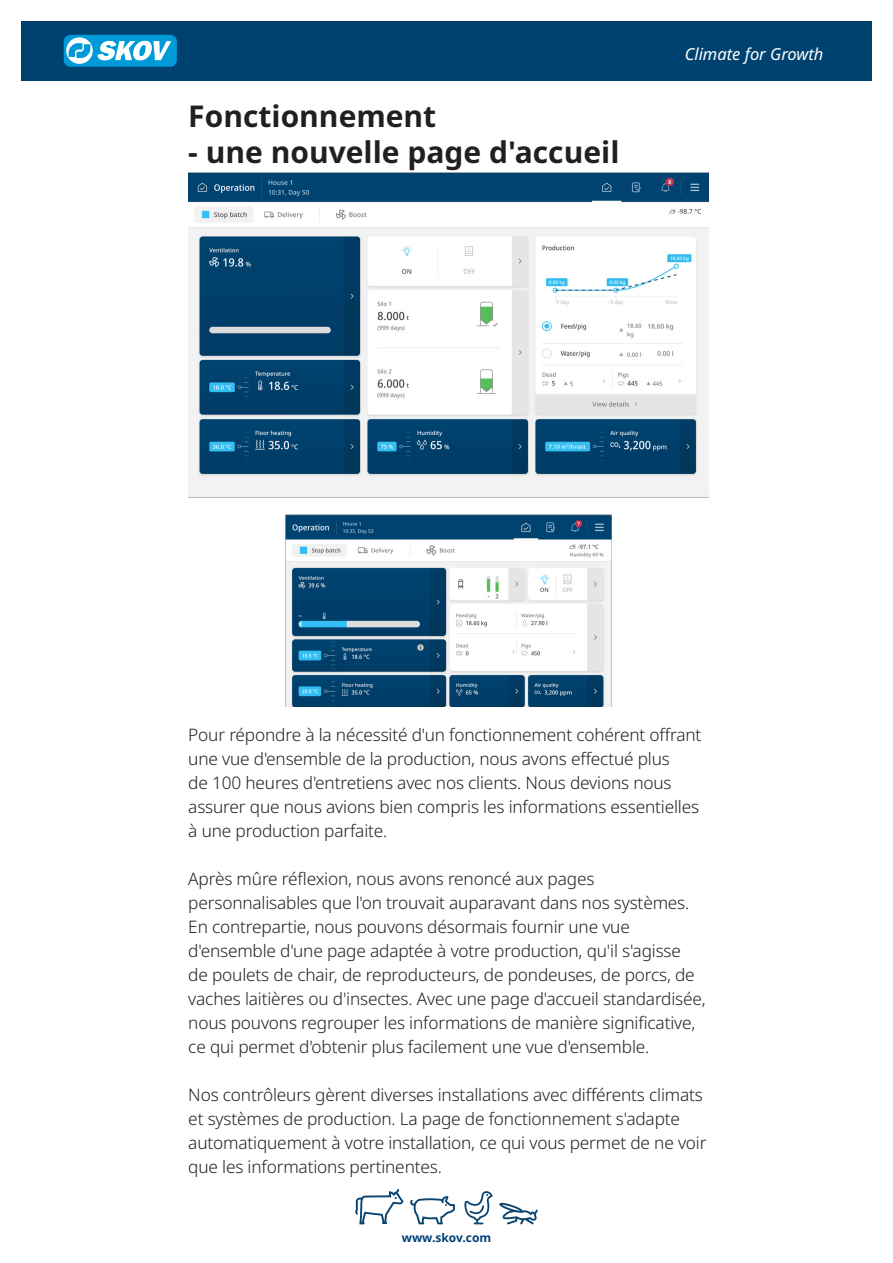
<style>
.page{position:relative;width:893px;height:1263px;background:#fff}
.page>*{position:absolute;margin:0;border:0;box-sizing:border-box;transform-origin:0 0}
.H2_Bold{font:700 30px "Noto Sans";color:#231f20}
.t1{font:300 17.25px/24px "Noto Sans";letter-spacing:-.01em;color:#231f20}
.t2{font:italic 16.5px "Noto Sans";color:#fff}
.t3{font:700 12px "Noto Sans";color:#004279}
</style>
<div class="page">
<div style="left:21px;top:21px;width:851px;height:59px;background:#00426f"></div>
<div style="left:64px;top:35px;width:113px;height:32px;background:#009ad9;border-radius:7px"></div>
<svg style="left:66px;top:37px;width:27px;height:27px"></svg>
<svg style="left:98px;top:40px;width:73px;height:21px"></svg>
<svg style="left:69px;top:43px;width:21px;height:15px"></svg>
<svg style="left:355px;top:1189px;width:48px;height:35px"></svg>
<svg style="left:410px;top:1196px;width:45px;height:28px"></svg>
<svg style="left:464px;top:1191px;width:29px;height:33px"></svg>
<svg style="left:499px;top:1202px;width:39px;height:22px"></svg>
<img style="left:188px;top:172px;width:521px;height:534px">
<p class="H2_Bold" style="left:188px;top:95px;width:249px">Fonctionnement</p>
<p class="H2_Bold" style="left:188px;top:131px;width:433px">- une nouvelle page d'accueil</p>
<p class="t2" style="left:685px;top:42px;width:140px">Climate for Growth</p>
<p class="t1" style="left:188px;top:723px;width:515px">Pour répondre à la nécessité d'un fonctionnement cohérent offrant une vue d'ensemble de la production, nous avons effectué plus<br>de 100 heures d'entretiens avec nos clients. Nous devions nous assurer que nous avions bien compris les informations essentielles à une production parfaite.</p>
<p class="t1" style="left:188px;top:867px;width:519px">Après mûre réflexion, nous avons renoncé aux pages personnalisables que l'on trouvait auparavant dans nos systèmes.<br>En contrepartie, nous pouvons désormais fournir une vue d'ensemble d'une page adaptée à votre production, qu'il s'agisse<br>de poulets de chair, de reproducteurs, de pondeuses, de porcs, de vaches laitières ou d'insectes. Avec une page d'accueil standardisée, nous pouvons regrouper les informations de manière significative, ce qui permet d'obtenir plus facilement une vue d'ensemble.</p>
<p class="t1" style="left:188px;top:1083px;width:520px">Nos contrôleurs gèrent diverses installations avec différents climats et systèmes de production. La page de fonctionnement s'adapte automatiquement à votre installation, ce qui vous permet de ne voir que les informations pertinentes.</p>
<p class="t3" style="left:402px;top:1229px;width:91px">www.skov.com</p>
</div>
